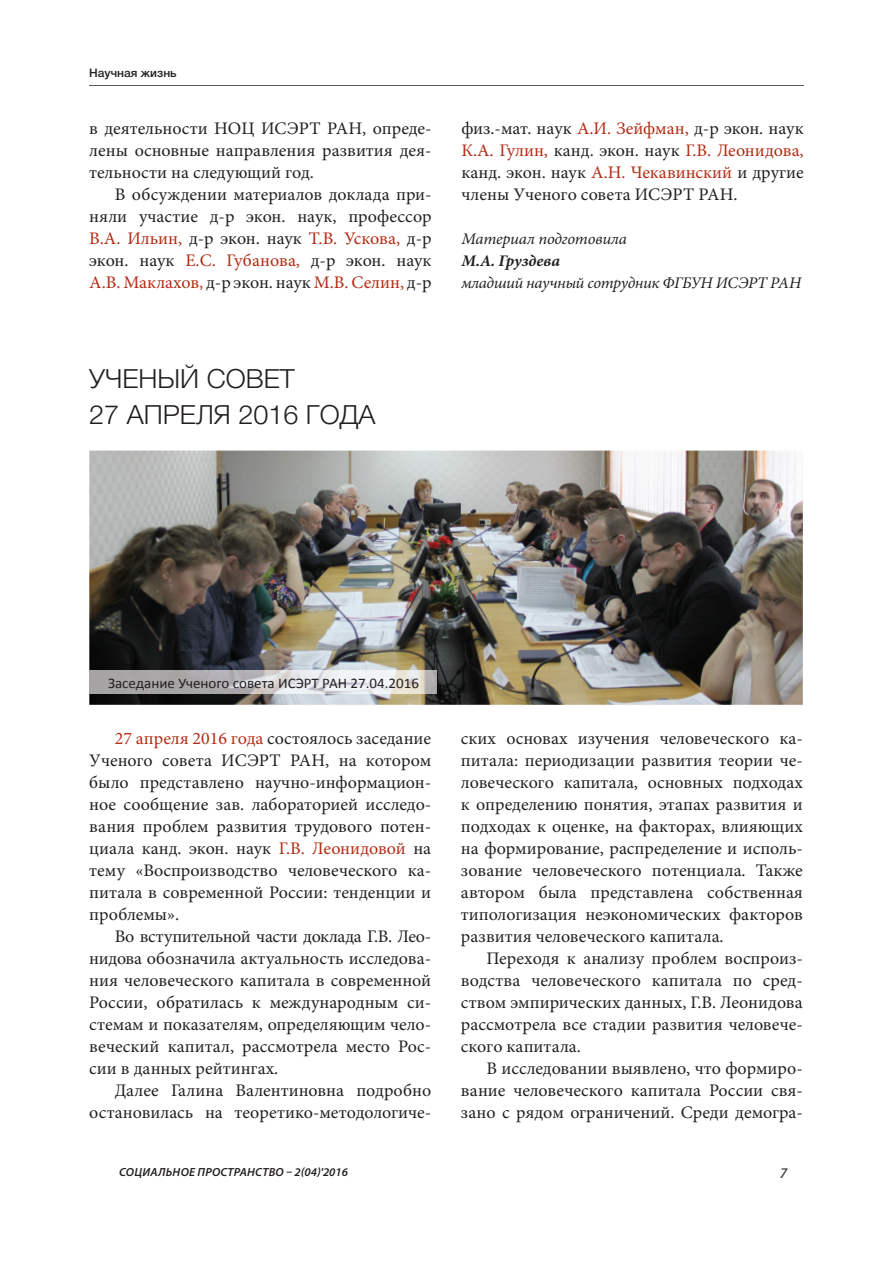
<style>
.page{position:relative;width:893px;height:1263px;background:#fff}
.page>*{position:absolute;margin:0;border:0;box-sizing:border-box;transform-origin:0 0}
.t1{font:300 26.4px/35.2px "Helvetica Neue Cyr";color:#231f20}
.t2{font:17.7px/22px "Minion Pro";color:#231f20;text-align:justify}
.t3{font:italic 16.2px "Minion Pro";letter-spacing:-.02em;color:#231f20}
.t4{font:italic 700 16.2px "Minion Pro";letter-spacing:-.01em;color:#231f20}
.t5{font:14.7px "Calibri";color:#231f20}
.t6{font:italic 14.7px "Myriad Pro";color:#231f20}
.t7{font:italic 600 11.7px "Myriad Pro";letter-spacing:.02em;color:#231f20}
.t8{font:500 11.7px "Helvetica Neue Cyr";color:#231f20}
.s1{color:#b22b14}
</style>
<div class="page">
<hr style="left:89px;top:85px;width:715px;height:1px;background:#57585a">
<img style="left:89px;top:451px;width:714px;height:254px">
<img style="left:89px;top:671px;width:347px;height:22px">
<p class="t8" style="left:89px;top:67px;width:89px">Научная жизнь</p>
<p class="t2" style="left:89px;top:117px;width:344px">в деятельности НОЦ ИСЭРТ РАН, опреде&shy;лены основные направления развития дея&shy;тельности на следующий год.</p>
<p class="t2" style="left:89px;top:183px;width:344px;text-indent:26px">В обсуждении материалов доклада при&shy;няли участие д-р экон. наук, профессор <span class="s1">В.А. Ильин,</span> д-р экон. наук <span class="s1">Т.В. Ускова,</span> д-р экон. наук <span class="s1">Е.С. Губанова,</span> д-р экон. наук <span class="s1">А.В. Маклахов,</span> д-р экон. наук <span class="s1">М.В. Селин,</span> д-р</p>
<h1 class="t1" style="left:89px;top:362px;width:288px">УЧЕНЫЙ СОВЕТ<br>27 АПРЕЛЯ 2016 ГОДА</h1>
<p class="t2" style="left:461px;top:117px;width:344px">физ.-мат. наук <span class="s1">А.И. Зейфман,</span> д-р экон. наук <span class="s1">К.А. Гулин,</span> канд. экон. наук <span class="s1">Г.В. Леонидова, </span>канд. экон. наук <span class="s1">А.Н. Чекавинский</span> и другие члены Ученого совета ИСЭРТ РАН.</p>
<p class="t3" style="left:461px;top:229px;width:167px">Материал подготовила</p>
<p class="t4" style="left:461px;top:251px;width:100px">М.А. Груздева</p>
<p class="t3" style="left:461px;top:273px;width:341px">младший научный сотрудник ФГБУН ИСЭРТ РАН</p>
<p class="t5" style="left:108px;top:676px;width:312px">Заседание Ученого совета ИСЭРТ РАН 27.04.2016</p>
<p class="t2" style="left:89px;top:726px;width:343px;text-indent:26px"><span class="s1">27 апреля 2016 года</span> состоялось заседание Ученого совета ИСЭРТ РАН, на котором было представлено научно-информацион&shy;ное сообщение зав. лабораторией исследо&shy;вания проблем развития трудового потен&shy;циала канд. экон. наук <span class="s1">Г.В. Леонидовой</span> на тему «Воспроизводство человеческого ка&shy;питала в современной России: тенденции и проблемы».</p>
<p class="t2" style="left:89px;top:925px;width:343px;text-indent:26px">Во вступительной части доклада Г.В. Лео&shy;нидова обозначила актуальность исследова&shy;ния человеческого капитала в современной России, обратилась к международным си&shy;стемам и показателям, определяющим чело&shy;веческий капитал, рассмотрела место Рос&shy;сии в данных рейтингах.</p>
<p class="t2" style="left:89px;top:1079px;width:343px;text-align:right">Далее Галина Валентиновна подробно остановилась на теоретико-методологиче-</p>
<p class="t2" style="left:461px;top:726px;width:343px">ских основах изучения человеческого ка&shy;питала: периодизации развития теории че&shy;ловеческого капитала, основных подходах к определению понятия, этапах развития и подходах к оценке, на факторах, влияющих на формирование, распределение и исполь&shy;зование человеческого потенциала. Также автором была представлена собственная типологизация неэкономических факторов развития человеческого капитала.</p>
<p class="t2" style="left:461px;top:947px;width:343px;text-indent:26px">Переходя к анализу проблем воспроиз&shy;водства человеческого капитала по сред&shy;ством эмпирических данных, Г.В. Леонидова рассмотрела все стадии развития человече&shy;ского капитала.</p>
<p class="t2" style="left:461px;top:1057px;width:343px;text-indent:26px">В исследовании выявлено, что формиро&shy;вание человеческого капитала России свя&shy;зано с рядом ограничений. Среди демогра-</p>
<p class="t7" style="left:119px;top:1165px;width:230px">СОЦИАЛЬНОЕ ПРОСТРАНСТВО – 2(04)'2016</p>
<p class="t6" style="left:780px;top:1164px;width:9px">7</p>
</div>
